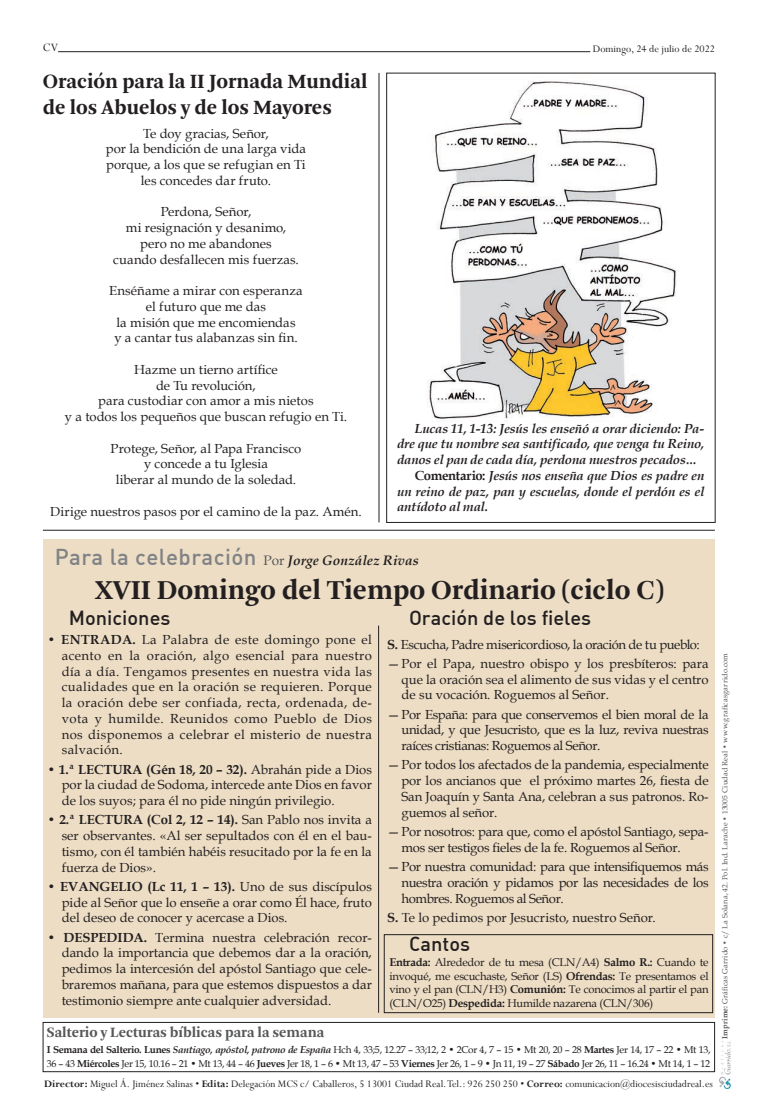
<style>
.page{position:relative;width:758px;height:1112px;background:#fff}
.page>*{position:absolute;margin:0;border:0;box-sizing:border-box;transform-origin:0 0}
.t1{font:700 28.75px "Arnhem";color:#231f20}
.t2{font:700 21.25px/25.5px "Arnhem";color:#231f20}
.t3{font:500 20px "DIN Alternate";color:#231f20}
.t4{font:700 15px "Arnhem";color:#57585a}
.t5{font:italic 700 13.75px "Book Antiqua";color:#231f20}
.t6{font:13.12px/15.8px "Book Antiqua";color:#231f20;text-align:justify}
.t7{font:italic 700 13.12px "Book Antiqua";letter-spacing:-.015em;color:#231f20}
.t8{font:13.12px/15.8px "Book Antiqua";letter-spacing:-.02em;color:#231f20}
.t9{font:12.5px "Perpetua";color:#231f20}
.t10{font:11.25px/13.5px "Book Antiqua";letter-spacing:-.02em;color:#231f20;text-align:justify}
.t11{font:11.25px "Perpetua";color:#231f20}
.t12{font:11.12px "Perpetua";color:#231f20}
.t13{font:10px/13.8px "Book Antiqua";letter-spacing:-.03em;color:#231f20}
.t14{font:7.5px "Book Antiqua";letter-spacing:.02em;color:#57585a}
.s1{font-style:normal}
.s2{font-family:"DIN";font-weight:500;font-style:normal;font-size:22.5px;color:#808285}
.s3{font-weight:400;font-style:normal;color:#57585a}
.s4{font-weight:700}
.s5{font-weight:700;font-style:italic}
</style>
<div class="page">
<div style="left:43px;top:1022px;width:672px;height:50px;border:1px solid #231f20"></div>
<div style="left:44px;top:539px;width:671px;height:479px;background:#ecddc4"></div>
<hr style="left:58px;top:51px;width:532px;height:1px;background:#231f20">
<img style="left:719px;top:1042px;width:12px;height:47px">
<img style="left:417px;top:72px;width:267px;height:349px">
<hr style="left:43px;top:530px;width:672px;height:1px;background:#231f20">
<hr style="left:379px;top:73px;width:1px;height:449px;background:#231f20">
<div style="left:384px;top:934px;width:328px;height:79px;border:1px solid #231f20"></div>
<hr style="left:378px;top:626px;width:1px;height:387px;background:#231f20">
<div style="left:386px;top:73px;width:329px;height:450px;border:1px solid #231f20"></div>
<p class="t9" style="left:43px;top:39px;width:17px">CV</p>
<p class="t11" style="left:593px;top:42px;width:124px">Domingo, 24 de julio de 2022</p>
<h2 class="t2" style="left:43px;top:69px;width:326px">Oración para la II Jornada Mundial de los Abuelos y de los Mayores</h2>
<p class="t6" style="left:106px;top:125px;width:202px;text-align:center">Te doy gracias, Señor,<br>por la bendición de una larga vida porque, a los que se refugian en Ti les concedes dar fruto.</p>
<p class="t6" style="left:113px;top:204px;width:187px;text-align:center">Perdona, Señor,<br>mi resignación y desanimo, pero no me abandones<br>cuando desfallecen mis fuerzas.</p>
<p class="t6" style="left:109px;top:283px;width:195px;text-align:center">Enséñame a mirar con esperanza el futuro que me das<br>la misión que me encomiendas<br>y a cantar tus alabanzas sin fin.</p>
<p class="t6" style="left:65px;top:361px;width:284px;text-align:center">Hazme un tierno artífice<br>de Tu revolución,<br>para custodiar con amor a mis nietos<br>y a todos los pequeños que buscan refugio en Ti.</p>
<p class="t6" style="left:111px;top:440px;width:192px;text-align:center">Protege, Señor, al Papa Francisco y concede a tu Iglesia<br>liberar al mundo de la soledad.</p>
<p class="t6" style="left:50px;top:503px;width:313px">Dirige nuestros pasos por el camino de la paz. Amén.</p>
<p class="t7" style="left:415px;top:419px;width:291px">Lucas 11, 1-13: Jesús les enseñó a orar diciendo: Pa-</p>
<p class="t7" style="left:397px;top:435px;width:309px">dre que tu nombre sea santificado, que venga tu Reino,</p>
<p class="t7" style="left:397px;top:451px;width:302px">danos el pan de cada día, perdona nuestros pecados…</p>
<p class="t7" style="left:415px;top:466px;width:291px"><span class="s1">Comentario:</span> Jesús nos enseña que Dios es padre en</p>
<p class="t7" style="left:397px;top:482px;width:309px">un reino de paz, pan y escuelas, donde el perdón es el</p>
<p class="t7" style="left:397px;top:498px;width:93px">antídoto al mal.</p>
<p class="t5" style="left:55px;top:551px;width:365px"><span class="s2">Para la celebración</span> <span class="s3">Por</span> Jorge González Rivas</p>
<h1 class="t1" style="left:95px;top:573px;width:570px">XVII Domingo del Tiempo Ordinario (ciclo C)</h1>
<h3 class="t3" style="left:69px;top:605px;width:103px">Moniciones</h3>
<h3 class="t3" style="left:409px;top:605px;width:184px">Oración de los fieles</h3>
<p class="t6" style="left:62px;top:631px;width:312px;text-indent:-14px"><span class="s4">• ENTRADA.</span> La Palabra de este domingo pone el acento en la oración, algo esencial para nuestro día a día. Tengamos presentes en nuestra vida las cualidades que en la oración se requieren. Porque la oración debe ser confiada, recta, ordenada, de&shy;vota y humilde. Reunidos como Pueblo de Dios nos disponemos a celebrar el misterio de nuestra salvación.</p>
<p class="t6" style="left:62px;top:761px;width:312px;text-indent:-14px"><span class="s4">• 1.ª LECTURA (Gén 18, 20 – 32).</span> Abrahán pide a Dios por la ciudad de Sodoma, intercede ante Dios en favor de los suyos; para él no pide ningún privilegio.</p>
<p class="t6" style="left:62px;top:812px;width:312px;text-indent:-14px"><span class="s4">• 2.ª LECTURA (Col 2, 12 – 14).</span> San Pablo nos invita a ser observantes. «Al ser sepultados con él en el bau&shy;tismo, con él también habéis resucitado por la fe en la fuerza de Dios».</p>
<p class="t6" style="left:62px;top:878px;width:312px;text-indent:-14px"><span class="s4">• EVANGELIO (Lc 11, 1 – 13).</span> Uno de sus discípulos pide al Señor que lo enseñe a orar como Él hace, fruto del deseo de conocer y acercase a Dios.</p>
<p class="t6" style="left:62px;top:929px;width:312px;text-indent:-14px"><span class="s4">• DESPEDIDA.</span> Termina nuestra celebración recor&shy;dando la importancia que debemos dar a la oración, pedimos la intercesión del apóstol Santiago que cele&shy;braremos mañana, para que estemos dispuestos a dar testimonio siempre ante cualquier adversidad.</p>
<p class="t6" style="left:387px;top:634px;width:323px;line-height:19.2px"><span class="s4">S.</span> Escucha, Padre misericordioso, la oración de tu pueblo: —Por el Papa, nuestro obispo y los presbíteros: para</p>
<p class="t6" style="left:401px;top:671px;width:308px">que la oración sea el alimento de sus vidas y el centro de su vocación. Roguemos al Señor.</p>
<p class="t6" style="left:401px;top:706px;width:309px;text-indent:-14px">—Por España: para que conservemos el bien moral de la unidad, y que Jesucristo, que es la luz, reviva nuestras raíces cristianas: Roguemos al Señor.</p>
<p class="t6" style="left:401px;top:757px;width:309px;text-indent:-14px">—Por todos los afectados de la pandemia, especialmente por los ancianos que el próximo martes 26, fiesta de San Joaquín y Santa Ana, celebran a sus patronos. Ro&shy;guemos al señor.</p>
<p class="t8" style="left:401px;top:823px;width:308px;text-indent:-14px">—Por nosotros: para que, como el apóstol Santiago, sepa&shy;mos ser testigos fieles de la fe. Roguemos al Señor.</p>
<p class="t6" style="left:401px;top:858px;width:309px;text-indent:-14px">—Por nuestra comunidad: para que intensifiquemos más nuestra oración y pidamos por las necesidades de los hombres. Roguemos al Señor.</p>
<p class="t6" style="left:387px;top:909px;width:270px"><span class="s4">S.</span> Te lo pedimos por Jesucristo, nuestro Señor.</p>
<h3 class="t3" style="left:409px;top:931px;width:63px">Cantos</h3>
<p class="t10" style="left:389px;top:955px;width:321px"><span class="s4">Entrada:</span> Alrededor de tu mesa (CLN/A4) <span class="s4">Salmo R.:</span> Cuando te invoqué, me escuchaste, Señor (LS) <span class="s4">Ofrendas:</span> Te presentamos el vino y el pan (CLN/H3) <span class="s4">Comunión:</span> Te conocimos al partir el pan (CLN/O25) <span class="s4">Despedida:</span> Humilde nazarena (CLN/306)</p>
<p class="t4" style="left:47px;top:1024px;width:279px">Salterio y Lecturas bíblicas para la semana</p>
<p class="t13" style="left:47px;top:1043px;width:665px"><span class="s4">I Semana del Salterio. Lunes</span> <span class="s5">Santiago, apóstol, patrono de España</span> Hch 4, 33;5, 12.27 – 33;12, 2 • 2Cor 4, 7 – 15 • Mt 20, 20 – 28 <span class="s4">Martes</span> Jer 14, 17 – 22 • Mt 13,<br>36 – 43 <span class="s4">Miércoles</span> Jer 15, 10.16 – 21 • Mt 13, 44 – 46 <span class="s4">Jueves</span> Jer 18, 1 – 6 • Mt 13, 47 – 53 <span class="s4">Viernes</span> Jer 26, 1 – 9 • Jn 11, 19 – 27 <span class="s4">Sábado</span> Jer 26, 11 – 16.24 • Mt 14, 1 – 12</p>
<p class="t12" style="left:44px;top:1076px;width:670px"><span class="s4">Director:</span> Miguel Á. Jiménez Salinas • <span class="s4">Edita:</span> Delegación MCS c/ Caballeros, 5 13001 Ciudad Real. Tel.: 926 250 250 • <span class="s4">Correo:</span> comunicacion@diocesisciudadreal.es</p>
<p class="t14" style="left:719px;top:1039px;width:387px;rotate:-90deg"><span class="s4">Imprime:</span> Gráficas Garrido • c/ La Solana, 42. Pol. Ind. Larache • 13005 Ciudad Real • www.graficasgarrido.com</p>
</div>
